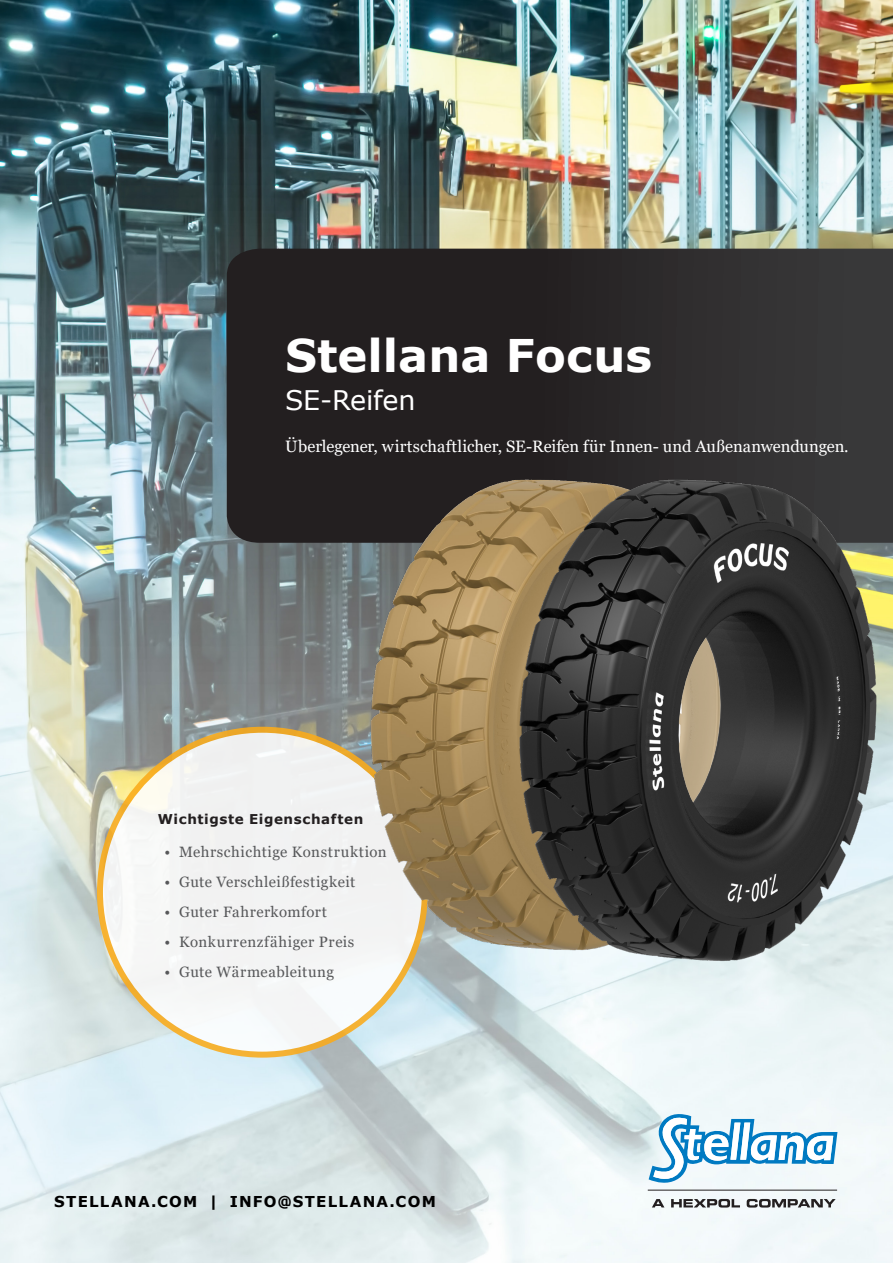
<style>
.page{position:relative;width:893px;height:1263px;background:#fff}
.page>*{position:absolute;margin:0;border:0;box-sizing:border-box;transform-origin:0 0}
.t1{font:700 45px "Verdana";color:#fff}
.t2{font:27px "Verdana";letter-spacing:-.01em;color:#fff}
.t3{font:16.5px "Georgia";color:#fff}
.t4{font:15px "Georgia";letter-spacing:.03em;color:#57585a}
.t5{font:700 15px "Verdana";letter-spacing:.08em;color:#000}
.t6{font:700 13.5px "Verdana";letter-spacing:.045em;color:#231f20}
</style>
<div class="page">
<img style="left:0;top:0;width:893px;height:1263px">
<svg style="left:652px;top:1199px;width:12px;height:8px"></svg>
<svg style="left:671px;top:1199px;width:69px;height:8px"></svg>
<svg style="left:747px;top:1199px;width:89px;height:8px"></svg>
<hr style="left:648px;top:1190px;width:189px;height:1px;background:#231f20">
<svg style="left:649px;top:1112px;width:188px;height:73px"></svg>
<svg style="left:227px;top:249px;width:666px;height:294px;background:#292627"></svg>
<div style="left:100px;top:730px;width:325px;height:325px;background:#f3f3f3;border-radius:50%"></div>
<img style="left:365px;top:474px;width:401px;height:491px">
<img style="left:516px;top:475px;width:364px;height:490px">
<p class="t1" style="left:285px;top:324px;width:368px">Stellana Focus</p>
<p class="t2" style="left:285px;top:381px;width:132px">SE-Reifen</p>
<p class="t3" style="left:285px;top:437px;width:565px">Überlegener, wirtschaftlicher, SE-Reifen für Innen- und Außenanwendungen.</p>
<p class="t6" style="left:158px;top:810px;width:207px">Wichtigste Eigenschaften</p>
<p class="t4" style="left:165px;top:843px;width:224px">• Mehrschichtige Konstruktion</p>
<p class="t4" style="left:165px;top:873px;width:192px">• Gute Verschleißfestigkeit</p>
<p class="t4" style="left:165px;top:903px;width:164px">• Guter Fahrerkomfort</p>
<p class="t4" style="left:165px;top:933px;width:191px">• Konkurrenzfähiger Preis</p>
<p class="t4" style="left:165px;top:963px;width:171px">• Gute Wärmeableitung</p>
<p class="t5" style="left:54px;top:1191px;width:383px">STELLANA.COM | INFO@STELLANA.COM</p>
</div>
